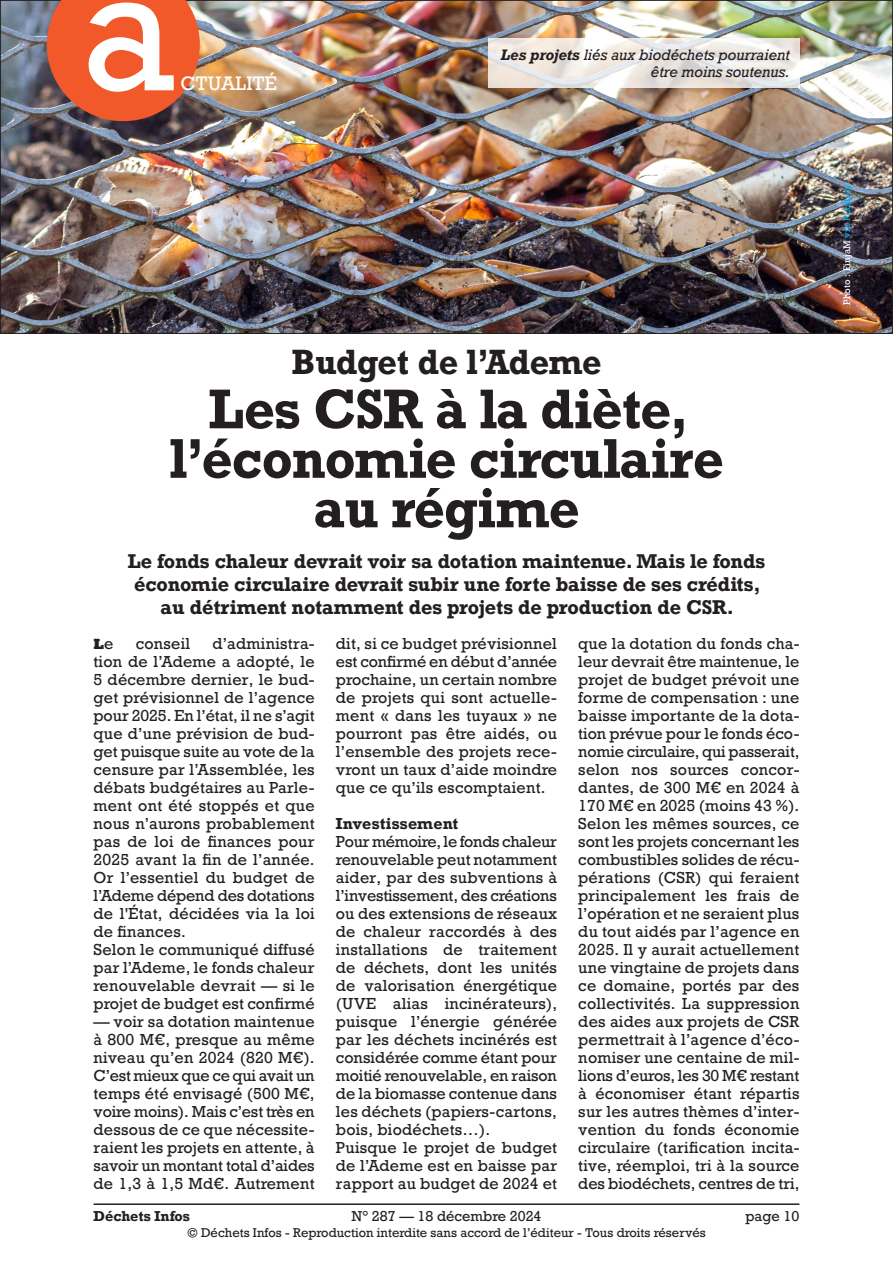
<style>
.page{position:relative;width:893px;height:1263px;background:#fff}
.page>*{position:absolute;margin:0;border:0;box-sizing:border-box;transform-origin:0 0}
.t1{font:166.5px "Rockwell";color:#fff}
.Titre_32{font:700 52.5px/49.5px "Rockwell";letter-spacing:-.01em;color:#231f20;text-align:center;scale:.96 1}
.Titre_32-2{font:700 33px "Rockwell";letter-spacing:-.01em;color:#231f20;scale:.96 1}
.Titre_32-3{font:700 18.75px/23.2px "Rockwell";letter-spacing:-.01em;color:#231f20;text-align:center}
.t2{font:18.3px "Rockwell";color:#fff}
.Texte_courant{font:15px/18px "Rockwell";letter-spacing:.015em;color:#231f20;text-align:justify}
.Texte_courant-2{font:700 15px "Rockwell";letter-spacing:.01em;color:#231f20}
.Texte_courant-3{font:800 15px "Rockwell Std";color:#231f20}
.Légende_photo{font:italic 14.25px "Rockwell";letter-spacing:-.005em;color:#231f20}
.t3{font:13.5px "Rockwell";color:#231f20}
.t4{font:700 13.5px "Rockwell";color:#231f20}
.t5{font:12px "Rockwell";color:#231f20}
.Crédit_photo{font:9px "Rockwell";letter-spacing:.015em;color:#fff}
.s1{font-weight:700}
.s2{font-family:"Rockwell";font-weight:400}
.s3{color:#00aeef}
</style>
<div class="page">
<hr style="left:94px;top:1203px;width:705px;height:2px;background:#231f20">
<img style="left:2px;top:2px;width:889px;height:330px">
<svg style="left:488px;top:38px;width:311px;height:50px"></svg>
<svg style="left:47px;top:0;width:153px;height:121px"></svg>
<p class="t1" style="left:80px;top:-73px;width:98px">a</p>
<p class="t2" style="left:180px;top:72px;width:98px">CTUALITÉ</p>
<p class="Légende_photo" style="left:501px;top:46px;width:291px"><span class="s1">Les projets</span> liés aux biodéchets pourraient</p>
<p class="Légende_photo" style="left:651px;top:63px;width:140px">être moins soutenus.</p>
<p class="Titre_32-2" style="left:291px;top:340px;width:325px">Budget de l’Ademe</p>
<p class="Titre_32" style="left:169px;top:384px;width:579px">Les CSR à la diète, l’économie circulaire au régime</p>
<p class="Titre_32-3" style="left:128px;top:549px;width:639px">Le fonds chaleur devrait voir sa dotation maintenue. Mais le fonds économie circulaire devrait subir une forte baisse de ses crédits, au détriment notamment des projets de production de CSR.</p>
<p class="Texte_courant" style="left:94px;top:635px;width:223px;text-indent:119px">d’administra&shy;tion de l’Ademe a adopté, le 5 décembre dernier, le bud&shy;get prévisionnel de l’agence pour 2025. En l’état, il ne s’agit que d’une prévision de bud&shy;get puisque suite au vote de la censure par l’Assemblée, les débats budgétaires au Parle&shy;ment ont été stoppés et que nous n’aurons probablement pas de loi de finances pour 2025 avant la fin de l’année.<br>Or l’essentiel du budget de l’Ademe dépend des dotations de l'État, décidées via la loi de finances.</p>
<p class="Texte_courant" style="left:94px;top:941px;width:223px">Selon le communiqué diffusé par l’Ademe, le fonds chaleur renouvelable devrait — si le projet de budget est confirmé</p>
<p class="Texte_courant" style="left:94px;top:1013px;width:223px">— voir sa dotation maintenue à 800 M€, presque au même niveau qu’en 2024 (820 M€).<br>C’est mieux que ce qui avait un temps été envisagé (500 M€, voire moins). Mais c’est très en dessous de ce que nécessite&shy;raient les projets en attente, à savoir un montant total d’aides de 1,3 à 1,5 Md€. Autrement</p>
<p class="Texte_courant-3" style="left:94px;top:635px;width:21px">L<span class="s2">e</span></p>
<p class="Texte_courant" style="left:136px;top:635px;width:56px">conseil</p>
<p class="Texte_courant" style="left:336px;top:635px;width:223px">dit, si ce budget prévisionnel est confirmé en début d’année prochaine, un certain nombre de projets qui sont actuelle&shy;ment « dans les tuyaux » ne pourront pas être aidés, ou l’ensemble des projets rece&shy;vront un taux d’aide moindre que ce qu’ils escomptaient.</p>
<p class="Texte_courant-2" style="left:336px;top:814px;width:124px">Investissement</p>
<p class="Texte_courant" style="left:336px;top:833px;width:223px">Pour mémoire, le fonds chaleur renouvelable peut notamment aider, par des subventions à l’investissement, des créations ou des extensions de réseaux de chaleur raccordés à des installations de traitement de déchets, dont les unités de valorisation énergétique (UVE alias incinérateurs), puisque l’énergie générée par les déchets incinérés est considérée comme étant pour moitié renouvelable, en raison de la biomasse contenue dans les déchets (papiers-cartons, bois, biodéchets…).</p>
<p class="Texte_courant" style="left:336px;top:1139px;width:223px">Puisque le projet de budget de l’Ademe est en baisse par rapport au budget de 2024 et</p>
<p class="Texte_courant" style="left:578px;top:635px;width:223px">que la dotation du fonds cha&shy;leur devrait être maintenue, le projet de budget prévoit une forme de compensation : une baisse importante de la dota&shy;tion prévue pour le fonds éco&shy;nomie circulaire, qui passerait, selon nos sources concor&shy;dantes, de 300 M€ en 2024 à 170 M€ en 2025 (moins 43 %).<br>Selon les mêmes sources, ce sont les projets concernant les combustibles solides de récu&shy;pérations (CSR) qui feraient principalement les frais de l’opération et ne seraient plus du tout aidés par l’agence en 2025. Il y aurait actuellement une vingtaine de projets dans ce domaine, portés par des collectivités. La suppression des aides aux projets de CSR permettrait à l’agence d’éco&shy;nomiser une centaine de mil&shy;lions d’euros, les 30 M€ restant à économiser étant répartis sur les autres thèmes d’inter&shy;vention du fonds économie circulaire (tarification incita&shy;tive, réemploi, tri à la source des biodéchets, centres de tri,</p>
<p class="t4" style="left:94px;top:1207px;width:98px">Déchets Infos</p>
<p class="t3" style="left:351px;top:1207px;width:192px">N° 287 — 18 décembre 2024</p>
<p class="t3" style="left:745px;top:1207px;width:55px">page 10</p>
<p class="t5" style="left:187px;top:1225px;width:520px">© Déchets Infos - Reproduction interdite sans accord de l’éditeur - Tous droits réservés</p>
<p class="Crédit_photo" style="left:841px;top:305px;width:122px;rotate:-90deg">Photo : FinjaM <span class="s3">via Pixabay</span></p>
</div>
